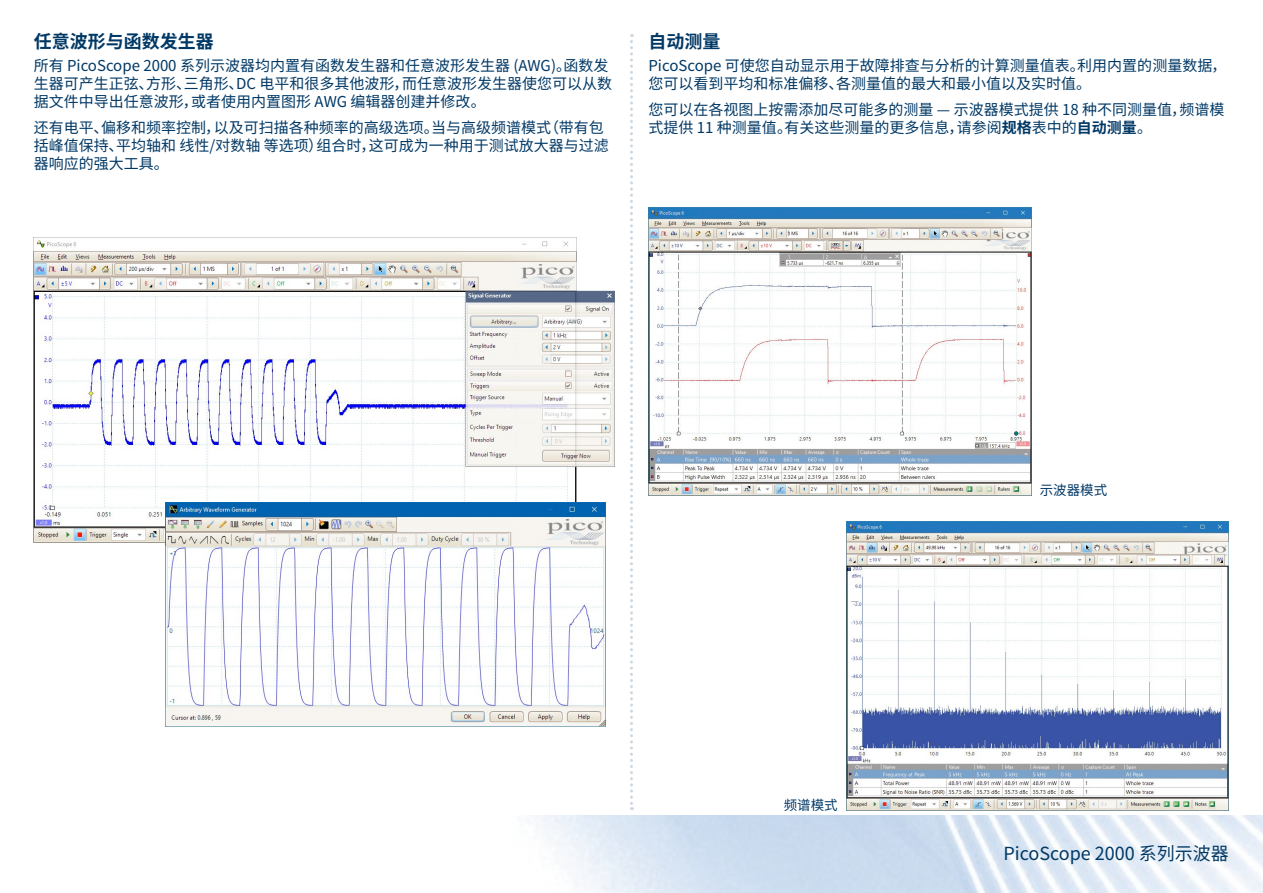
<style>
.page{position:relative;width:1263px;height:893px;background:#fff}
.page>*{position:absolute;margin:0;border:0;box-sizing:border-box;transform-origin:0 0}
.t1{font:18px "Noto Sans CJ Ksc";color:#003865}
.t2{font:700 18px "Noto Sans CJ Ksc";color:#003865}
.t3{font:15px/18px "Noto Sans CJ Ksc";color:#003865}
.t4{font:13.5px "Noto Sans CJ Ksc";color:#003865}
.s1{font-weight:700}
</style>
<div class="page">
<img style="left:536px;top:815px;width:727px;height:78px">
<svg style="left:630px;top:34px;width:3px;height:776px"></svg>
<img style="left:648px;top:207px;width:383px;height:289px">
<img style="left:846px;top:522px;width:383px;height:288px">
<img style="left:34px;top:237px;width:580px;height:306px">
<img style="left:166px;top:503px;width:439px;height:224px">
<p class="t2" style="left:34px;top:32px;width:181px">任意波形与函数发生器</p>
<p class="t3" style="left:34px;top:56px;width:580px">所有 PicoScope 2000 系列示波器均内置有函数发生器和任意波形发生器 (AWG)。函数发生器可产生正弦、方形、三角形、DC 电平和很多其他波形，而任意波形发生器使您可以从数据文件中导出任意波形，或者使用内置图形 AWG 编辑器创建并修改。</p>
<p class="t3" style="left:34px;top:119px;width:577px">还有电平、偏移和频率控制，以及可扫描各种频率的高级选项。当与高级频谱模式（带有包括峰值保持、平均轴和 线性/对数轴 等选项）组合时，这可成为一种用于测试放大器与过滤器响应的强大工具。</p>
<p class="t2" style="left:648px;top:32px;width:73px">自动测量</p>
<p class="t3" style="left:648px;top:56px;width:579px">PicoScope 可使您自动显示用于故障排查与分析的计算测量值表。利用内置的测量数据，您可以看到平均和标准偏移、各测量值的最大和最小值以及实时值。</p>
<p class="t3" style="left:648px;top:101px;width:577px">您可以在各视图上按需添加尽可能多的测量 — 示波器模式提供 18 种不同测量值，频谱模式提供 11 种测量值。有关这些测量的更多信息，请参阅<span class="s1">规格</span>表中的<span class="s1">自动测量</span>。</p>
<p class="t4" style="left:784px;top:797px;width:55px">频谱模式</p>
<p class="t4" style="left:1040px;top:482px;width:69px">示波器模式</p>
<p class="t1" style="left:1003px;top:844px;width:227px">PicoScope 2000 系列示波器</p>
</div>
